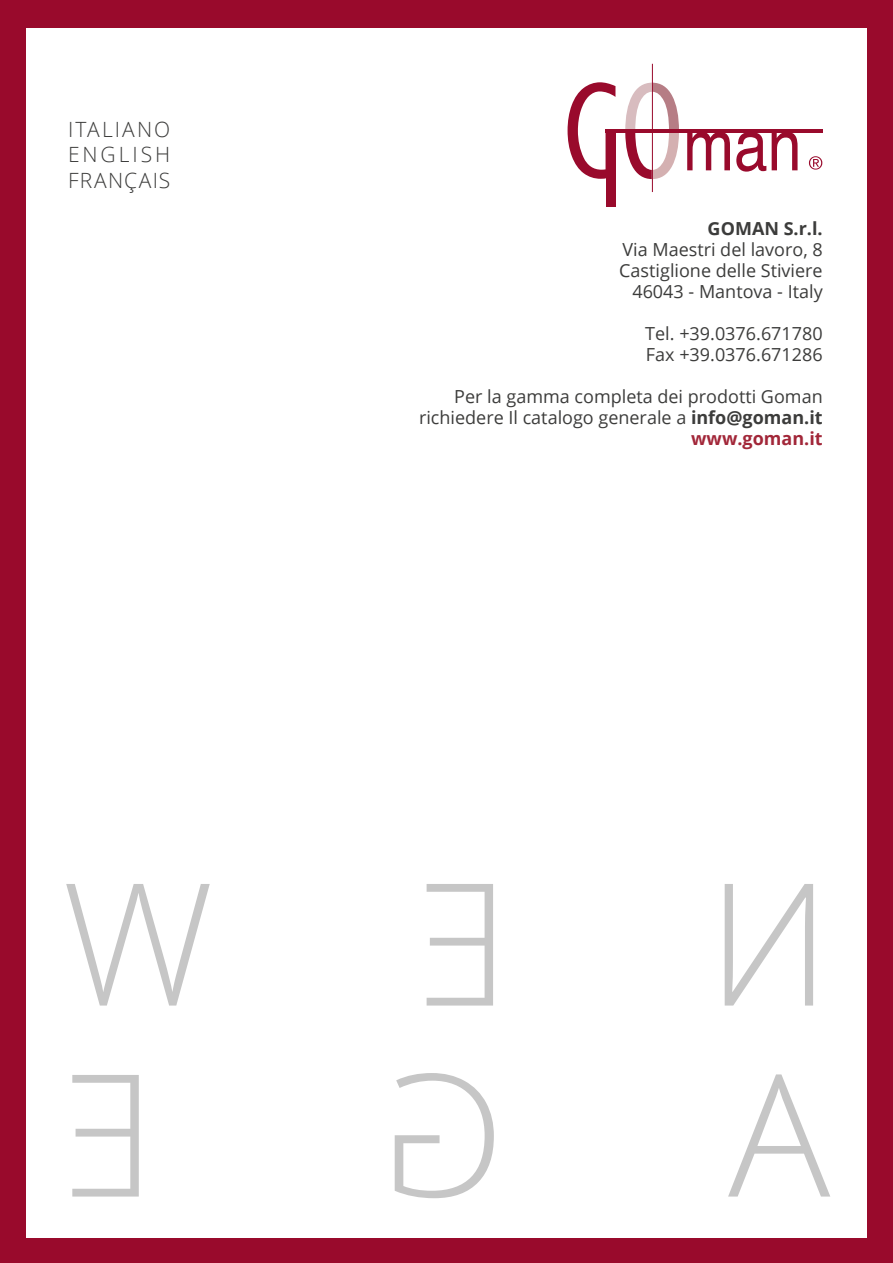
<style>
.page{position:relative;width:893px;height:1263px;background:#fff}
.page>*{position:absolute;margin:0;border:0;box-sizing:border-box;transform-origin:0 0}
.t1{font:300 21px/25.2px "Open Sans";letter-spacing:.1em;color:#3c3c3b;text-align:justify}
.t2{font:18px/21px "Open Sans";color:#3c3c3b;text-align:right}
.t3{font:700 18px "Open Sans";color:#3c3c3b}
.s1{font-weight:700}
.s2{font-weight:700;color:#a22739}
</style>
<div class="page">
<div style="left:0;top:0;width:893px;height:28px;background:#990a2c"></div>
<div style="left:0;top:1238px;width:893px;height:25px;background:#990a2c"></div>
<div style="left:0;top:0;width:26px;height:1263px;background:#990a2c"></div>
<div style="left:867px;top:0;width:26px;height:1263px;background:#990a2c"></div>
<svg style="left:625px;top:83px;width:54px;height:96px"></svg>
<svg style="left:568px;top:82px;width:47px;height:97px"></svg>
<svg style="left:687px;top:133px;width:43px;height:37px"></svg>
<svg style="left:736px;top:133px;width:30px;height:39px"></svg>
<svg style="left:772px;top:133px;width:25px;height:37px"></svg>
<hr style="left:605px;top:129px;width:218px;height:4px;background:#990a2c">
<div style="left:606px;top:131px;width:9px;height:76px;background:#990a2c"></div>
<hr style="left:652px;top:64px;width:1px;height:128px;background:#990a2c">
<svg style="left:809px;top:156px;width:13px;height:14px"></svg>
<p class="t1" style="left:68px;top:116px;width:104px">ITALIANO ENGLISH FRANÇAIS</p>
<p class="t3" style="left:708px;top:216px;width:117px">GOMAN S.r.l.</p>
<p class="t2" style="left:619px;top:239px;width:205px">Via Maestri del lavoro, 8<br>Castiglione delle Stiviere<br>46043 - Mantova - Italy</p>
<p class="t2" style="left:645px;top:323px;width:179px;text-align:left">Tel. +39.0376.671780<br>Fax +39.0376.671286</p>
<p class="t2" style="left:419px;top:386px;width:405px">Per la gamma completa dei prodotti Goman richiedere Il catalogo generale a <span class="s1">info@goman.it </span><span class="s2">www.goman.it</span></p>
</div>
